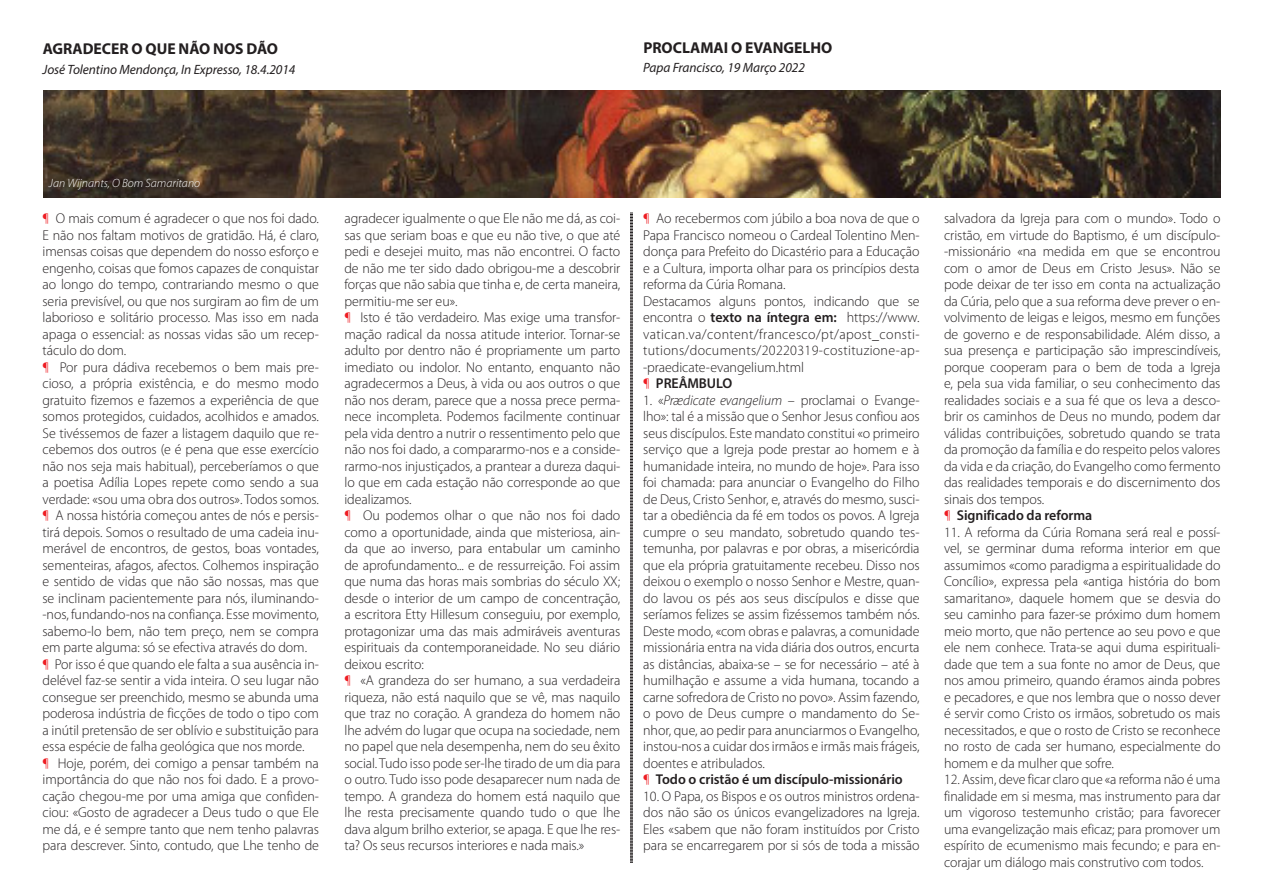
<style>
.page{position:relative;width:1263px;height:893px;background:#fff}
.page>*{position:absolute;margin:0;border:0;box-sizing:border-box;transform-origin:0 0}
.t1{font:700 15.75px "Myriad Pro";color:#231f20}
.t2{font:300 14.25px/16.5px "Myriad Pro";letter-spacing:-.005em;color:#231f20;text-align:justify}
.t3{font:600 14.25px "Myriad Pro";letter-spacing:-.005em;color:#231f20}
.t4{font:italic 13.5px "Myriad Pro";letter-spacing:-.005em;color:#231f20}
.t5{font:italic 300 12px "Myriad Pro";color:#fff}
.s1{color:#ee1d23}
.s2{font-weight:600}
.s3{font-weight:300;color:#ee1d23}
.s4{font-style:italic}
</style>
<div class="page">
<svg style="left:630px;top:212px;width:3px;height:651px;background:#6b6869"></svg>
<img style="left:44px;top:90px;width:1176px;height:107px">
<p class="t1" style="left:43px;top:39px;width:237px">AGRADECER O QUE NÃO NOS DÃO</p>
<p class="t4" style="left:43px;top:61px;width:255px">José Tolentino Mendonça, In Expresso, 18.4.2014</p>
<p class="t1" style="left:643px;top:37px;width:191px">PROCLAMAI O EVANGELHO</p>
<p class="t4" style="left:643px;top:59px;width:163px">Papa Francisco, 19 Março 2022</p>
<p class="t5" style="left:49px;top:175px;width:153px">Jan Wijnants, O Bom Samaritano</p>
<p class="t2" style="left:43px;top:211px;width:278px"><span class="s1">¶</span> O mais comum é agradecer o que nos foi dado.<br>E não nos faltam motivos de gratidão. Há, é claro, imensas coisas que dependem do nosso esforço e engenho, coisas que fomos capazes de conquistar ao longo do tempo, contrariando mesmo o que seria previsível, ou que nos surgiram ao fim de um laborioso e solitário processo. Mas isso em nada apaga o essencial: as nossas vidas são um recep&shy;táculo do dom.</p>
<p class="t2" style="left:43px;top:359px;width:278px"><span class="s1">¶</span> Por pura dádiva recebemos o bem mais pre&shy;cioso, a própria existência, e do mesmo modo gratuito fizemos e fazemos a experiência de que somos protegidos, cuidados, acolhidos e amados.<br>Se tivéssemos de fazer a listagem daquilo que re&shy;cebemos dos outros (e é pena que esse exercício não nos seja mais habitual), perceberíamos o que a poetisa Adília Lopes repete como sendo a sua verdade: «sou uma obra dos outros». Todos somos.</p>
<p class="t2" style="left:43px;top:508px;width:278px"><span class="s1">¶</span> A nossa história começou antes de nós e persis&shy;tirá depois. Somos o resultado de uma cadeia inu&shy;merável de encontros, de gestos, boas vontades, sementeiras, afagos, afectos. Colhemos inspiração e sentido de vidas que não são nossas, mas que se inclinam pacientemente para nós, iluminando--nos, fundando-nos na confiança. Esse movimento, sabemo-lo bem, não tem preço, nem se compra em parte alguma: só se efectiva através do dom.</p>
<p class="t2" style="left:43px;top:656px;width:278px"><span class="s1">¶</span> Por isso é que quando ele falta a sua ausência in&shy;delével faz-se sentir a vida inteira. O seu lugar não consegue ser preenchido, mesmo se abunda uma poderosa indústria de ficções de todo o tipo com a inútil pretensão de ser oblívio e substituição para essa espécie de falha geológica que nos morde.</p>
<p class="t2" style="left:43px;top:755px;width:278px"><span class="s1">¶</span> Hoje, porém, dei comigo a pensar também na importância do que não nos foi dado. E a provo&shy;cação chegou-me por uma amiga que confiden&shy;ciou: «Gosto de agradecer a Deus tudo o que Ele me dá, e é sempre tanto que nem tenho palavras para descrever. Sinto, contudo, que Lhe tenho de</p>
<p class="t2" style="left:344px;top:211px;width:277px">agradecer igualmente o que Ele não me dá, as coi&shy;sas que seriam boas e que eu não tive, o que até pedi e desejei muito, mas não encontrei. O facto de não me ter sido dado obrigou-me a descobrir forças que não sabia que tinha e, de certa maneira, permitiu-me ser eu».</p>
<p class="t2" style="left:344px;top:310px;width:277px"><span class="s1">¶</span> Isto é tão verdadeiro. Mas exige uma transfor&shy;mação radical da nossa atitude interior. Tornar-se adulto por dentro não é propriamente um parto imediato ou indolor. No entanto, enquanto não agradecermos a Deus, à vida ou aos outros o que não nos deram, parece que a nossa prece perma&shy;nece incompleta. Podemos facilmente continuar pela vida dentro a nutrir o ressentimento pelo que não nos foi dado, a compararmo-nos e a conside&shy;rarmo-nos injustiçados, a prantear a dureza daqui&shy;lo que em cada estação não corresponde ao que idealizamos.</p>
<p class="t2" style="left:344px;top:508px;width:277px"><span class="s1">¶</span> Ou podemos olhar o que não nos foi dado como a oportunidade, ainda que misteriosa, ain&shy;da que ao inverso, para entabular um caminho de aprofundamento... e de ressurreição. Foi assim que numa das horas mais sombrias do século XX; desde o interior de um campo de concentração, a escritora Etty Hillesum conseguiu, por exemplo, protagonizar uma das mais admiráveis aventuras espirituais da contemporaneidade. No seu diário deixou escrito:</p>
<p class="t2" style="left:344px;top:673px;width:277px"><span class="s1">¶</span> «A grandeza do ser humano, a sua verdadeira riqueza, não está naquilo que se vê, mas naquilo que traz no coração. A grandeza do homem não lhe advém do lugar que ocupa na sociedade, nem no papel que nela desempenha, nem do seu êxito social. Tudo isso pode ser-lhe tirado de um dia para o outro. Tudo isso pode desaparecer num nada de tempo. A grandeza do homem está naquilo que lhe resta precisamente quando tudo o que lhe dava algum brilho exterior, se apaga. E que lhe res&shy;ta? Os seus recursos interiores e nada mais.»</p>
<p class="t2" style="left:643px;top:211px;width:278px"><span class="s1">¶</span> Ao recebermos com júbilo a boa nova de que o Papa Francisco nomeou o Cardeal Tolentino Men&shy;donça para Prefeito do Dicastério para a Educação e a Cultura, importa olhar para os princípios desta reforma da Cúria Romana.</p>
<p class="t2" style="left:643px;top:293px;width:278px">Destacamos alguns pontos, indicando que se encontra o <span class="s2">texto na íntegra em:</span> https://www. vatican.va/content/francesco/pt/apost_consti&shy;tutions/documents/20220319-costituzione-ap--praedicate-evangelium.html</p>
<p class="t3" style="left:643px;top:375px;width:91px"><span class="s3">¶</span> PREÂMBULO</p>
<p class="t2" style="left:643px;top:392px;width:278px">1. «<span class="s4">Prædicate evangelium</span> – proclamai o Evange&shy;lho»: tal é a missão que o Senhor Jesus confiou aos seus discípulos. Este mandato constitui «o primeiro serviço que a Igreja pode prestar ao homem e à humanidade inteira, no mundo de hoje». Para isso foi chamada: para anunciar o Evangelho do Filho de Deus, Cristo Senhor, e, através do mesmo, susci&shy;tar a obediência da fé em todos os povos. A Igreja cumpre o seu mandato, sobretudo quando tes&shy;temunha, por palavras e por obras, a misericórdia que ela própria gratuitamente recebeu. Disso nos deixou o exemplo o nosso Senhor e Mestre, quan&shy;do lavou os pés aos seus discípulos e disse que seríamos felizes se assim fizéssemos também nós.<br>Deste modo, «com obras e palavras, a comunidade missionária entra na vida diária dos outros, encurta as distâncias, abaixa-se – se for necessário – até à humilhação e assume a vida humana, tocando a carne sofredora de Cristo no povo». Assim fazendo, o povo de Deus cumpre o mandamento do Se&shy;nhor, que, ao pedir para anunciarmos o Evangelho, instou-nos a cuidar dos irmãos e irmãs mais frágeis, doentes e atribulados.</p>
<p class="t3" style="left:643px;top:771px;width:261px"><span class="s3">¶</span> Todo o cristão é um discípulo-missionário</p>
<p class="t2" style="left:643px;top:788px;width:278px">10. O Papa, os Bispos e os outros ministros ordena&shy;dos não são os únicos evangelizadores na Igreja.<br>Eles «sabem que não foram instituídos por Cristo para se encarregarem por si sós de toda a missão</p>
<p class="t2" style="left:944px;top:211px;width:278px">salvadora da Igreja para com o mundo». Todo o cristão, em virtude do Baptismo, é um discípulo--missionário «na medida em que se encontrou com o amor de Deus em Cristo Jesus». Não se pode deixar de ter isso em conta na actualização da Cúria, pelo que a sua reforma deve prever o en&shy;volvimento de leigas e leigos, mesmo em funções de governo e de responsabilidade. Além disso, a sua presença e participação são imprescindíveis, porque cooperam para o bem de toda a Igreja e, pela sua vida familiar, o seu conhecimento das realidades sociais e a sua fé que os leva a desco&shy;brir os caminhos de Deus no mundo, podem dar válidas contribuições, sobretudo quando se trata da promoção da família e do respeito pelos valores da vida e da criação, do Evangelho como fermento das realidades temporais e do discernimento dos sinais dos tempos.</p>
<p class="t3" style="left:944px;top:507px;width:150px"><span class="s3">¶</span> Significado da reforma</p>
<p class="t2" style="left:944px;top:524px;width:278px">11. A reforma da Cúria Romana será real e possí&shy;vel, se germinar duma reforma interior em que assumimos «como paradigma a espiritualidade do Concílio», expressa pela «antiga história do bom samaritano», daquele homem que se desvia do seu caminho para fazer-se próximo dum homem meio morto, que não pertence ao seu povo e que ele nem conhece. Trata-se aqui duma espirituali&shy;dade que tem a sua fonte no amor de Deus, que nos amou primeiro, quando éramos ainda pobres e pecadores, e que nos lembra que o nosso dever é servir como Cristo os irmãos, sobretudo os mais necessitados, e que o rosto de Cristo se reconhece no rosto de cada ser humano, especialmente do homem e da mulher que sofre.</p>
<p class="t2" style="left:944px;top:772px;width:278px">12. Assim, deve ficar claro que «a reforma não é uma finalidade em si mesma, mas instrumento para dar um vigoroso testemunho cristão; para favorecer uma evangelização mais eficaz; para promover um espírito de ecumenismo mais fecundo; e para en&shy;corajar um diálogo mais construtivo com todos.</p>
</div>
